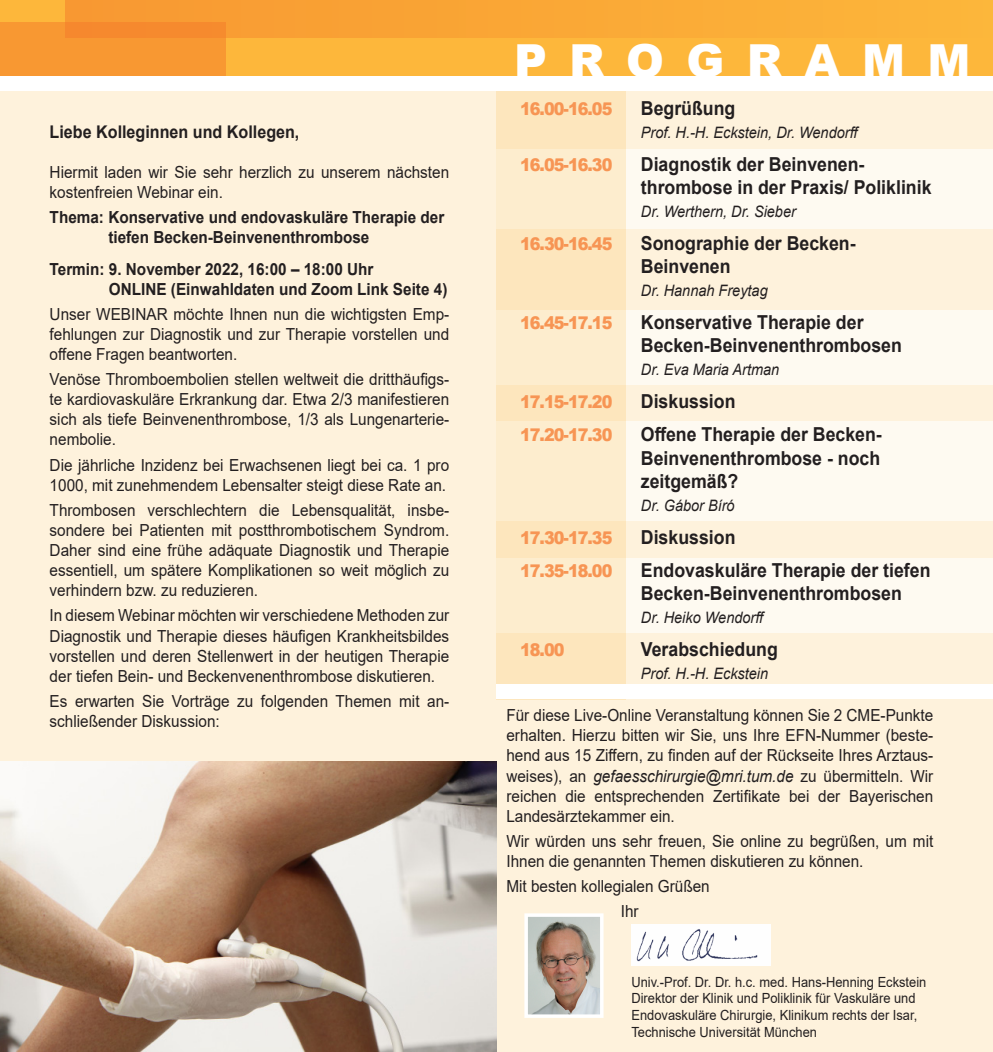
<style>
.page{position:relative;width:993px;height:1052px;background:#fff}
.page>*{position:absolute;margin:0;border:0;box-sizing:border-box;transform-origin:0 0}
.t1{font:900 45.5px "Arial";letter-spacing:.49em;color:#fff}
.t2{font:700 19.25px/23.1px "Arial";color:#231f20;scale:.92 1}
.t3{font:900 17.5px "Arial";letter-spacing:-.06em;color:#f79554;scale:.92 1}
.t4{font:700 17.5px "Arial";color:#231f20;scale:.92 1}
.t5{font:16.62px/20.1px "Arial";color:#231f20;text-align:justify;scale:.92 1}
.t6{font:700 16.62px/20.1px "Arial";color:#231f20;scale:.92 1}
.t7{font:italic 15.75px "Arial";color:#231f20;scale:.92 1}
.t8{font:14px/16.8px "Arial";color:#231f20;scale:.92 1}
.s1{font-style:italic}
</style>
<div class="page">
<div style="left:0;top:84px;width:992px;height:968px;background:#fef2dc"></div>
<div style="left:496px;top:149px;width:496px;height:80px;background:#fefaf1"></div>
<div style="left:496px;top:311px;width:496px;height:74px;background:#fefaf1"></div>
<div style="left:496px;top:421px;width:496px;height:100px;background:#fefaf1"></div>
<div style="left:496px;top:558px;width:496px;height:74px;background:#fefaf1"></div>
<div style="left:0;top:0;width:992px;height:84px;background:#fdb73b"></div>
<div style="left:66px;top:0;width:926px;height:37px;background:linear-gradient(to right,#f89832,#fcb63a)"></div>
<div style="left:0;top:22px;width:226px;height:54px;background:linear-gradient(to right,#f89732,#f79331)"></div>
<div style="left:496px;top:84px;width:129px;height:615px;background:linear-gradient(to right,#fdeac7,#fdeac7)"></div>
<div style="left:0;top:76px;width:992px;height:15px;background:#fff"></div>
<img style="left:0;top:761px;width:496px;height:291px">
<img style="left:529px;top:918px;width:69px;height:95px">
<div style="left:524px;top:913px;width:79px;height:105px;border:4px solid #fff"></div>
<div style="left:496px;top:684px;width:496px;height:15px;background:#fff"></div>
<img style="left:631px;top:924px;width:139px;height:41px">
<p class="t4" style="left:50px;top:120px;width:273px">Liebe Kolleginnen und Kollegen,</p>
<p class="t5" style="left:50px;top:162px;width:435px">Hiermit laden wir Sie sehr herzlich zu unserem nächsten kostenfreien Webinar ein.</p>
<p class="t6" style="left:108px;top:207px;width:366px;text-indent:-59px">Thema: Konservative und endovaskuläre Therapie der tiefen Becken-Beinvenenthrombose</p>
<p class="t6" style="left:109px;top:259px;width:369px;text-indent:-59px">Termin: 9. November 2022, 16:00 – 18:00 Uhr<br>ONLINE (Einwahldaten und Zoom Link Seite 4)</p>
<p class="t5" style="left:50px;top:304px;width:436px">Unser WEBINAR möchte Ihnen nun die wichtigsten Emp&shy;fehlungen zur Diagnostik und zur Therapie vorstellen und offene Fragen beantworten.</p>
<p class="t5" style="left:50px;top:369px;width:436px">Venöse Thromboembolien stellen weltweit die dritthäufigs&shy;te kardiovaskuläre Erkrankung dar. Etwa 2/3 manifestieren sich als tiefe Beinvenenthrombose, 1/3 als Lungenarterie&shy;nembolie.</p>
<p class="t5" style="left:50px;top:454px;width:435px">Die jährliche Inzidenz bei Erwachsenen liegt bei ca. 1 pro<br>1000, mit zunehmendem Lebensalter steigt diese Rate an.</p>
<p class="t5" style="left:50px;top:500px;width:436px">Thrombosen verschlechtern die Lebensqualität, insbe&shy;sondere bei Patienten mit postthrombotischem Syndrom.<br>Daher sind eine frühe adäquate Diagnostik und Therapie essentiell, um spätere Komplikationen so weit möglich zu verhindern bzw. zu reduzieren.</p>
<p class="t5" style="left:50px;top:605px;width:436px">In diesem Webinar möchten wir verschiedene Methoden zur Diagnostik und Therapie dieses häufigen Krankheitsbildes vorstellen und deren Stellenwert in der heutigen Therapie der tiefen Bein- und Beckenvenenthrombose diskutieren.</p>
<p class="t5" style="left:50px;top:691px;width:436px">Es erwarten Sie Vorträge zu folgenden Themen mit an&shy;schließender Diskussion:</p>
<p class="t1" style="left:514px;top:27px;width:458px">PROGRAMM</p>
<p class="t3" style="left:520px;top:96px;width:102px">16.00-16.05</p>
<p class="t2" style="left:640px;top:96px;width:104px">Begrüßung</p>
<p class="t7" style="left:640px;top:122px;width:239px">Prof. H.-H. Eckstein, Dr. Wendorff</p>
<p class="t3" style="left:520px;top:152px;width:102px">16.05-16.30</p>
<p class="t2" style="left:640px;top:152px;width:317px">Diagnostik der Beinvenen&shy;thrombose in der Praxis/ Poliklinik</p>
<p class="t7" style="left:640px;top:201px;width:170px">Dr. Werthern, Dr. Sieber</p>
<p class="t3" style="left:520px;top:231px;width:102px">16.30-16.45</p>
<p class="t2" style="left:640px;top:232px;width:235px">Sonographie der Becken-<br>Beinvenen</p>
<p class="t7" style="left:640px;top:280px;width:139px">Dr. Hannah Freytag</p>
<p class="t3" style="left:520px;top:310px;width:102px">16.45-17.15</p>
<p class="t2" style="left:640px;top:311px;width:285px">Konservative Therapie der<br>Becken-Beinvenenthrombosen</p>
<p class="t7" style="left:640px;top:360px;width:152px">Dr. Eva Maria Artman</p>
<p class="t3" style="left:520px;top:389px;width:102px">17.15-17.20</p>
<p class="t2" style="left:640px;top:390px;width:104px">Diskussion</p>
<p class="t3" style="left:520px;top:422px;width:102px">17.20-17.30</p>
<p class="t2" style="left:640px;top:423px;width:263px;text-align:justify">Offene Therapie der Becken-Beinvenenthrombose - noch zeitgemäß?</p>
<p class="t7" style="left:640px;top:495px;width:103px">Dr. Gábor Bíró</p>
<p class="t3" style="left:520px;top:525px;width:102px">17.30-17.35</p>
<p class="t2" style="left:640px;top:525px;width:104px">Diskussion</p>
<p class="t3" style="left:520px;top:558px;width:102px">17.35-18.00</p>
<p class="t2" style="left:640px;top:559px;width:316px">Endovaskuläre Therapie der tiefen<br>Becken-Beinvenenthrombosen</p>
<p class="t7" style="left:640px;top:607px;width:136px">Dr. Heiko Wendorff</p>
<p class="t3" style="left:520px;top:637px;width:50px">18.00</p>
<p class="t2" style="left:640px;top:638px;width:150px">Verabschiedung</p>
<p class="t7" style="left:640px;top:663px;width:140px">Prof. H.-H. Eckstein</p>
<p class="t5" style="left:506px;top:705px;width:465px">Für diese Live-Online Veranstaltung können Sie 2 CME-Punkte erhalten. Hierzu bitten wir Sie, uns Ihre EFN-Nummer (beste&shy;hend aus 15 Ziffern, zu finden auf der Rückseite Ihres Arztaus&shy;weises), an <span class="s1">gefaesschirurgie@mri.tum.de</span> zu übermitteln. Wir reichen die entsprechenden Zertifikate bei der Bayerischen Landesärztekammer ein.</p>
<p class="t5" style="left:506px;top:831px;width:465px">Wir würden uns sehr freuen, Sie online zu begrüßen, um mit<br>Ihnen die genannten Themen diskutieren zu können.</p>
<p class="t5" style="left:506px;top:876px;width:222px">Mit besten kollegialen Grüßen</p>
<p class="t5" style="left:620px;top:901px;width:21px">Ihr</p>
<p class="t8" style="left:631px;top:973px;width:322px">Univ.-Prof. Dr. Dr. h.c. med. Hans-Henning Eckstein Direktor der Klinik und Poliklinik für Vaskuläre und Endovaskuläre Chirurgie, Klinikum rechts der Isar, Technische Universität München</p>
</div>
